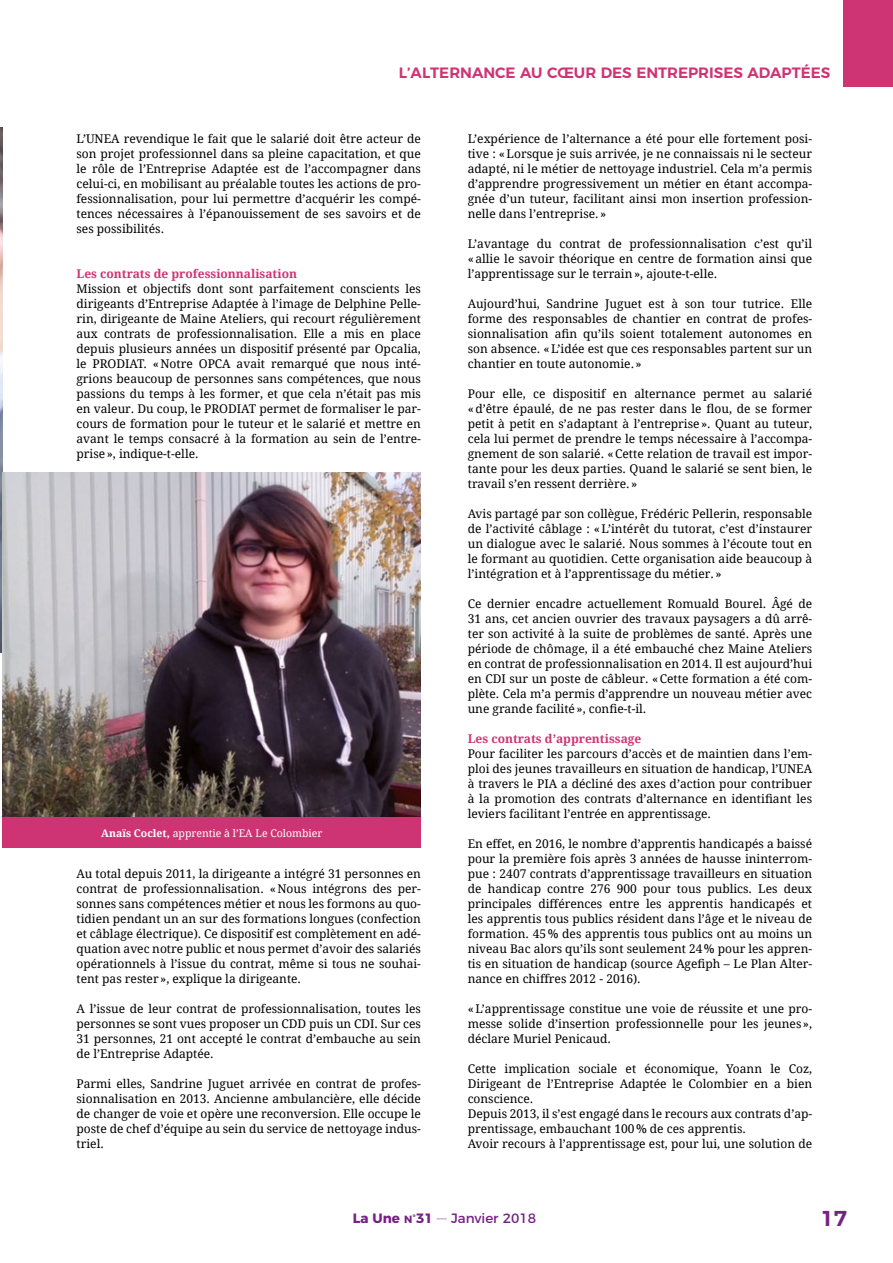
<style>
.page{position:relative;width:893px;height:1263px;background:#fff}
.page>*{position:absolute;margin:0;border:0;box-sizing:border-box;transform-origin:0 0}
.t1{font:600 21.45px "Montserrat";color:#742283}
.t2{font:600 15px "Montserrat";color:#ce3474}
.t3{font:13.5px "Montserrat";color:#742283}
.t4{font:12px/15px "Droid Serif";color:#000;text-align:justify}
.t5{font:700 12px "Droid Serif";color:#ce3474}
.t6{font:10.5px "Droid Serif";color:#fff}
.s1{font-weight:700}
.s2{font-weight:700;font-size:10.5px}
.s3{font-weight:200}
</style>
<div class="page">
<div style="left:843px;top:0;width:50px;height:87px;background:#ce3474"></div>
<img style="left:0;top:128px;width:2px;height:525px">
<img style="left:3px;top:473px;width:418px;height:345px">
<div style="left:3px;top:818px;width:418px;height:30px;background:#ce3474"></div>
<p class="t2" style="left:399px;top:61px;width:432px">L’ALTERNANCE AU CŒUR DES ENTREPRISES ADAPTÉES</p>
<p class="t4" style="left:77px;top:130px;width:346px">L’UNEA revendique le fait que le salarié doit être acteur de son projet professionnel dans sa pleine capacitation, et que le rôle de l’Entreprise Adaptée est de l’accompagner dans celui-ci, en mobilisant au préalable toutes les actions de pro&shy;fessionnalisation, pour lui permettre d’acquérir les compé&shy;tences nécessaires à l’épanouissement de ses savoirs et de ses possibilités.</p>
<p class="t5" style="left:77px;top:265px;width:222px">Les contrats de professionnalisation</p>
<p class="t4" style="left:77px;top:280px;width:346px">Mission et objectifs dont sont parfaitement conscients les dirigeants d’Entreprise Adaptée à l’image de Delphine Pelle&shy;rin, dirigeante de Maine Ateliers, qui recourt régulièrement aux contrats de professionnalisation. Elle a mis en place depuis plusieurs années un dispositif présenté par Opcalia, le PRODIAT. «Notre OPCA avait remarqué que nous inté&shy;grions beaucoup de personnes sans compétences, que nous passions du temps à les former, et que cela n’était pas mis en valeur. Du coup, le PRODIAT permet de formaliser le par&shy;cours de formation pour le tuteur et le salarié et mettre en avant le temps consacré à la formation au sein de l’entre&shy;prise», indique-t-elle.</p>
<p class="t6" style="left:101px;top:826px;width:223px"><span class="s1">Anaïs Coclet,</span> apprentie à l’EA Le Colombier</p>
<p class="t4" style="left:77px;top:865px;width:346px">Au total depuis 2011, la dirigeante a intégré 31 personnes en contrat de professionnalisation. «Nous intégrons des per&shy;sonnes sans compétences métier et nous les formons au quo&shy;tidien pendant un an sur des formations longues (confection et câblage électrique). Ce dispositif est complètement en adé&shy;quation avec notre public et nous permet d’avoir des salariés opérationnels à l’issue du contrat, même si tous ne souhai&shy;tent pas rester», explique la dirigeante.</p>
<p class="t4" style="left:77px;top:1000px;width:346px">A l’issue de leur contrat de professionnalisation, toutes les personnes se sont vues proposer un CDD puis un CDI. Sur ces 31 personnes, 21 ont accepté le contrat d’embauche au sein de l’Entreprise Adaptée.</p>
<p class="t4" style="left:77px;top:1075px;width:346px">Parmi elles, Sandrine Juguet arrivée en contrat de profes&shy;sionnalisation en 2013. Ancienne ambulancière, elle décide de changer de voie et opère une reconversion. Elle occupe le poste de chef d’équipe au sein du service de nettoyage indus&shy;triel.</p>
<p class="t4" style="left:468px;top:130px;width:346px">L’expérience de l’alternance a été pour elle fortement posi&shy;tive : «Lorsque je suis arrivée, je ne connaissais ni le secteur adapté, ni le métier de nettoyage industriel. Cela m’a permis d’apprendre progressivement un métier en étant accompa&shy;gnée d’un tuteur, facilitant ainsi mon insertion profession&shy;nelle dans l’entreprise.»</p>
<p class="t4" style="left:468px;top:235px;width:346px">L’avantage du contrat de professionnalisation c’est qu’il «allie le savoir théorique en centre de formation ainsi que l’apprentissage sur le terrain», ajoute-t-elle.</p>
<p class="t4" style="left:468px;top:295px;width:346px">Aujourd’hui, Sandrine Juguet est à son tour tutrice. Elle forme des responsables de chantier en contrat de profes&shy;sionnalisation afin qu’ils soient totalement autonomes en son absence. «L’idée est que ces responsables partent sur un chantier en toute autonomie.»</p>
<p class="t4" style="left:468px;top:385px;width:346px">Pour elle, ce dispositif en alternance permet au salarié «d’être épaulé, de ne pas rester dans le flou, de se former petit à petit en s’adaptant à l’entreprise». Quant au tuteur, cela lui permet de prendre le temps nécessaire à l’accompa&shy;gnement de son salarié. «Cette relation de travail est impor&shy;tante pour les deux parties. Quand le salarié se sent bien, le travail s’en ressent derrière.»</p>
<p class="t4" style="left:468px;top:505px;width:346px">Avis partagé par son collègue, Frédéric Pellerin, responsable de l’activité câblage : «L’intérêt du tutorat, c’est d’instaurer un dialogue avec le salarié. Nous sommes à l’écoute tout en le formant au quotidien. Cette organisation aide beaucoup à l’intégration et à l’apprentissage du métier.»</p>
<p class="t4" style="left:468px;top:595px;width:346px">Ce dernier encadre actuellement Romuald Bourel. Âgé de 31 ans, cet ancien ouvrier des travaux paysagers a dû arrê&shy;ter son activité à la suite de problèmes de santé. Après une période de chômage, il a été embauché chez Maine Ateliers en contrat de professionnalisation en 2014. Il est aujourd’hui en CDI sur un poste de câbleur. «Cette formation a été com&shy;plète. Cela m’a permis d’apprendre un nouveau métier avec une grande facilité», confie-t-il.</p>
<p class="t5" style="left:468px;top:730px;width:175px">Les contrats d’apprentissage</p>
<p class="t4" style="left:468px;top:745px;width:346px">Pour faciliter les parcours d’accès et de maintien dans l’em&shy;ploi des jeunes travailleurs en situation de handicap, l’UNEA à travers le PIA a décliné des axes d’action pour contribuer à la promotion des contrats d’alternance en identifiant les leviers facilitant l’entrée en apprentissage.</p>
<p class="t4" style="left:468px;top:835px;width:346px">En effet, en 2016, le nombre d’apprentis handicapés a baissé pour la première fois après 3 années de hausse ininterrom&shy;pue : 2407 contrats d’apprentissage travailleurs en situation de handicap contre 276 900 pour tous publics. Les deux principales différences entre les apprentis handicapés et les apprentis tous publics résident dans l’âge et le niveau de formation. 45% des apprentis tous publics ont au moins un niveau Bac alors qu’ils sont seulement 24% pour les appren&shy;tis en situation de handicap (source Agefiph – Le Plan Alter&shy;nance en chiffres 2012 - 2016).</p>
<p class="t4" style="left:468px;top:1000px;width:346px">«L’apprentissage constitue une voie de réussite et une pro&shy;messe solide d’insertion professionnelle pour les jeunes», déclare Muriel Penicaud.</p>
<p class="t4" style="left:468px;top:1060px;width:346px;text-align:left">Cette implication sociale et économique, Yoann le Coz, Dirigeant de l’Entreprise Adaptée le Colombier en a bien conscience.<br>Depuis 2013, il s’est engagé dans le recours aux contrats d’ap&shy;prentissage, embauchant 100% de ces apprentis.<br>Avoir recours à l’apprentissage est, pour lui, une solution de</p>
<p class="t3" style="left:353px;top:1207px;width:185px"><span class="s1">La Une</span> <span class="s2">N°</span><span class="s1">31</span> <span class="s3">—</span> Janvier 2018</p>
<h1 class="t1" style="left:821px;top:1201px;width:28px">17</h1>
</div>
